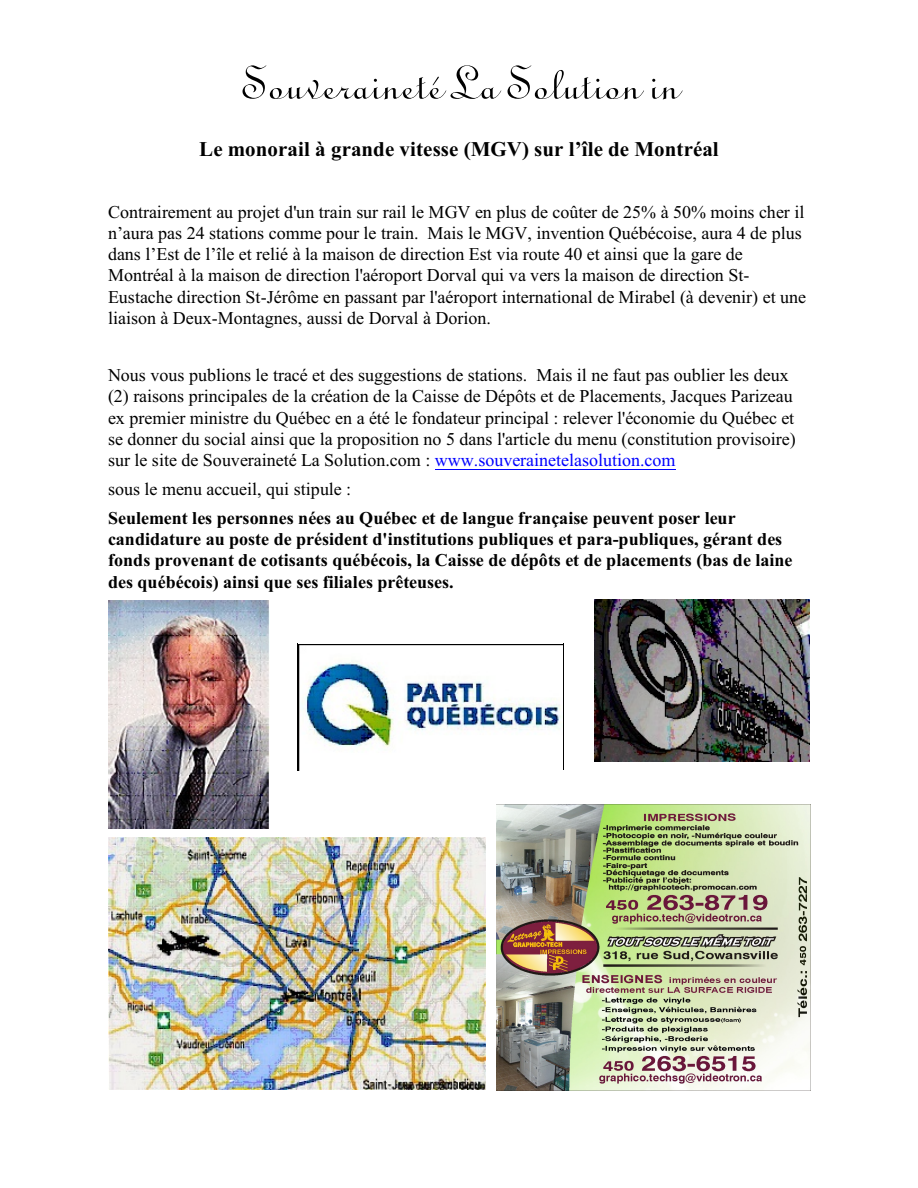
<style>
.page{position:relative;width:918px;height:1188px;background:#fff}
.page>*{position:absolute;margin:0;border:0;box-sizing:border-box;transform-origin:0 0}
.t1{font:52.5px "Typo Upright BT";letter-spacing:.005em;color:#000}
.t2{font:700 21px "Times New Roman";letter-spacing:.01em;color:#000}
.t3{font:18px/21.3px "Times New Roman";color:#000}
.t4{font:700 18px/21.3px "Times New Roman";color:#000}
.s1{color:#00f}
</style>
<div class="page">
<img style="left:497px;top:805px;width:313px;height:285px">
<hr style="left:435px;top:469px;width:241px;height:1px;background:#00f">
<img style="left:108px;top:600px;width:162px;height:228px">
<img style="left:594px;top:600px;width:216px;height:162px">
<img style="left:108px;top:837px;width:378px;height:252px">
<img style="left:297px;top:644px;width:265px;height:126px">
<h1 class="t1" style="left:240px;top:59px;width:439px">Souveraineté La Solution in</h1>
<p class="t2" style="left:199px;top:142px;width:521px">Le monorail à grande vitesse (MGV) sur l’île de Montréal</p>
<p class="t3" style="left:108px;top:203px;width:700px">Contrairement au projet d'un train sur rail le MGV en plus de coûter de 25% à 50% moins cher il n’aura pas 24 stations comme pour le train. Mais le MGV, invention Québécoise, aura 4 de plus dans l’Est de l’île et relié à la maison de direction Est via route 40 et ainsi que la gare de Montréal à la maison de direction l'aéroport Dorval qui va vers la maison de direction St-Eustache direction St-Jérôme en passant par l'aéroport international de Mirabel (à devenir) et une liaison à Deux-Montagnes, aussi de Dorval à Dorion.</p>
<p class="t3" style="left:108px;top:366px;width:689px">Nous vous publions le tracé et des suggestions de stations. Mais il ne faut pas oublier les deux (2) raisons principales de la création de la Caisse de Dépôts et de Placements, Jacques Parizeau ex premier ministre du Québec en a été le fondateur principal : relever l'économie du Québec et se donner du social ainsi que la proposition no 5 dans l'article du menu (constitution provisoire) sur le site de Souveraineté La Solution.com : <span class="s1">www.souverainetelasolution.com</span></p>
<p class="t3" style="left:108px;top:480px;width:245px">sous le menu accueil, qui stipule :</p>
<p class="t4" style="left:108px;top:509px;width:686px">Seulement les personnes nées au Québec et de langue française peuvent poser leur candidature au poste de président d'institutions publiques et para-publiques, gérant des fonds provenant de cotisants québécois, la Caisse de dépôts et de placements (bas de laine des québécois) ainsi que ses filiales prêteuses.</p>
</div>
